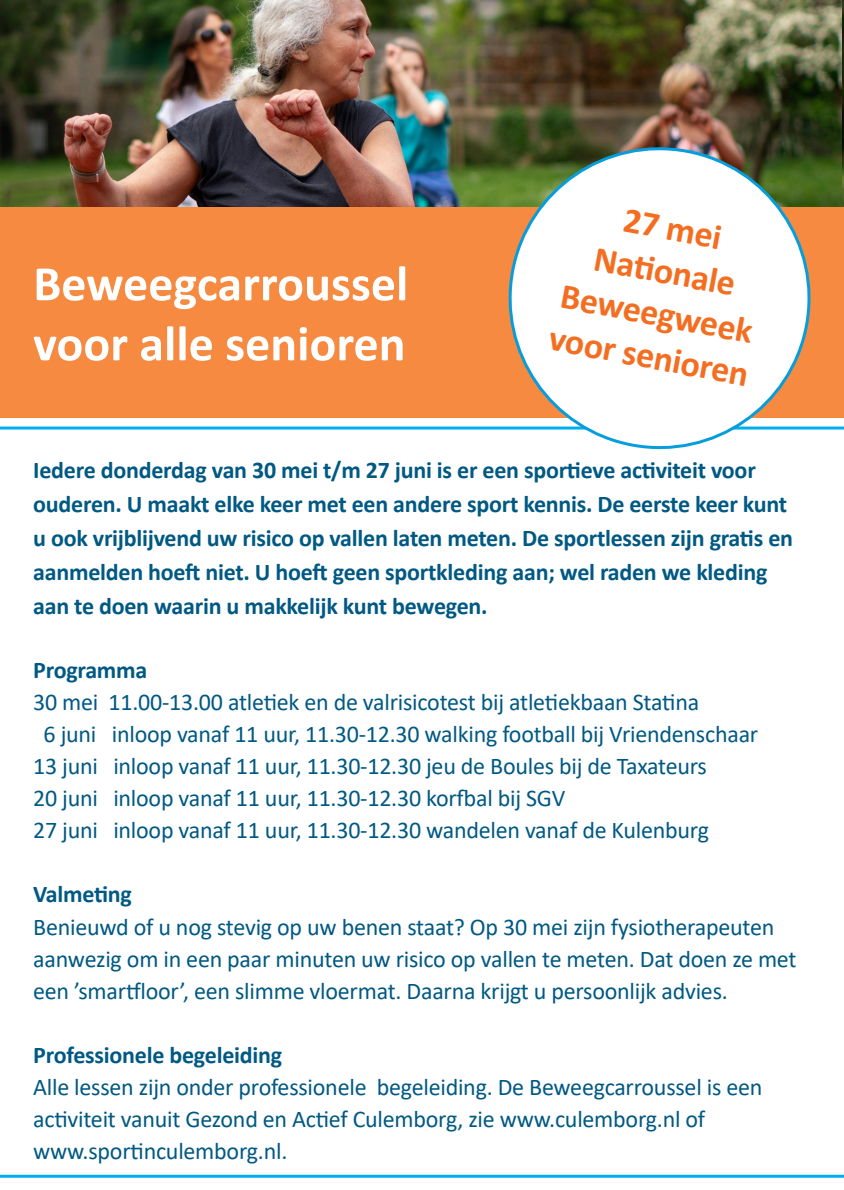
<style>
.page{position:relative;width:844px;height:1190px;background:#fff}
.page>*{position:absolute;margin:0;border:0;box-sizing:border-box;transform-origin:0 0}
.t1{font:700 50px "Calibri";color:#fff}
.t2{font:700 36px "Calibri";color:#f36e21}
.t3{font:24px/32px "Calibri";letter-spacing:-.01em;color:#005983}
.t4{font:700 24px/34px "Calibri";letter-spacing:-.01em;color:#005983}
</style>
<div class="page">
<img style="left:0;top:0;width:841px;height:207px">
<div style="left:0;top:207px;width:843px;height:210px;background:#f68a40"></div>
<hr style="left:0;top:1174px;width:843px;height:3px;background:#00aeef">
<hr style="left:0;top:426px;width:843px;height:3px;background:#00aeef">
<svg style="left:494px;top:133px;width:330px;height:317px"></svg>
<p class="t1" style="left:33px;top:248px;width:376px">Beweegcarroussel</p>
<p class="t1" style="left:33px;top:308px;width:374px">voor alle senioren</p>
<p class="t2" style="left:628px;top:195px;width:101px;rotate:10deg">27 mei</p>
<p class="t2" style="left:598px;top:233px;width:145px;rotate:10deg">Nati onale</p>
<p class="t2" style="left:565px;top:271px;width:196px;rotate:10deg">Beweegweek</p>
<p class="t2" style="left:553px;top:313px;width:203px;rotate:10deg">voor senioren</p>
<p class="t4" style="left:33px;top:453px;width:724px">Iedere donderdag van 30 mei t/m 27 juni is er een sportieve activiteit voor</p>
<p class="t4" style="left:33px;top:487px;width:761px">ouderen. U maakt elke keer met een andere sport kennis. De eerste keer kunt u ook vrijblijvend uw risico op vallen laten meten. De sportlessen zijn gratis en aanmelden hoeft niet. U hoeft geen sportkleding aan; wel raden we kleding</p>
<p class="t4" style="left:33px;top:589px;width:456px">aan te doen waarin u makkelijk kunt bewegen.</p>
<p class="t4" style="left:33px;top:653px;width:116px">Programma</p>
<p class="t3" style="left:33px;top:685px;width:667px">30 mei 11.00-13.00 atletiek en de valrisicotest bij atletiekbaan Statina</p>
<p class="t3" style="left:44px;top:717px;width:716px">6 juni inloop vanaf 11 uur, 11.30-12.30 walking football bij Vriendenschaar</p>
<p class="t3" style="left:33px;top:749px;width:675px">13 juni inloop vanaf 11 uur, 11.30-12.30 jeu de Boules bij de Taxateurs</p>
<p class="t3" style="left:33px;top:781px;width:533px">20 juni inloop vanaf 11 uur, 11.30-12.30 korfbal bij SGV</p>
<p class="t3" style="left:33px;top:813px;width:677px">27 juni inloop vanaf 11 uur, 11.30-12.30 wandelen vanaf de Kulenburg</p>
<p class="t4" style="left:33px;top:877px;width:100px">Valmeting</p>
<p class="t3" style="left:33px;top:909px;width:764px">Benieuwd of u nog stevig op uw benen staat? Op 30 mei zijn fysiotherapeuten aanwezig om in een paar minuten uw risico op vallen te meten. Dat doen ze met een ’smartfloor’, een slimme vloermat. Daarna krijgt u persoonlijk advies.</p>
<p class="t4" style="left:33px;top:1037px;width:250px">Professionele begeleiding</p>
<p class="t3" style="left:33px;top:1069px;width:730px">Alle lessen zijn onder professionele begeleiding. De Beweegcarroussel is een</p>
<p class="t3" style="left:33px;top:1101px;width:673px">activiteit vanuit Gezond en Actief Culemborg, zie www.culemborg.nl of</p>
<p class="t3" style="left:33px;top:1133px;width:256px">www.sportinculemborg.nl.</p>
</div>
